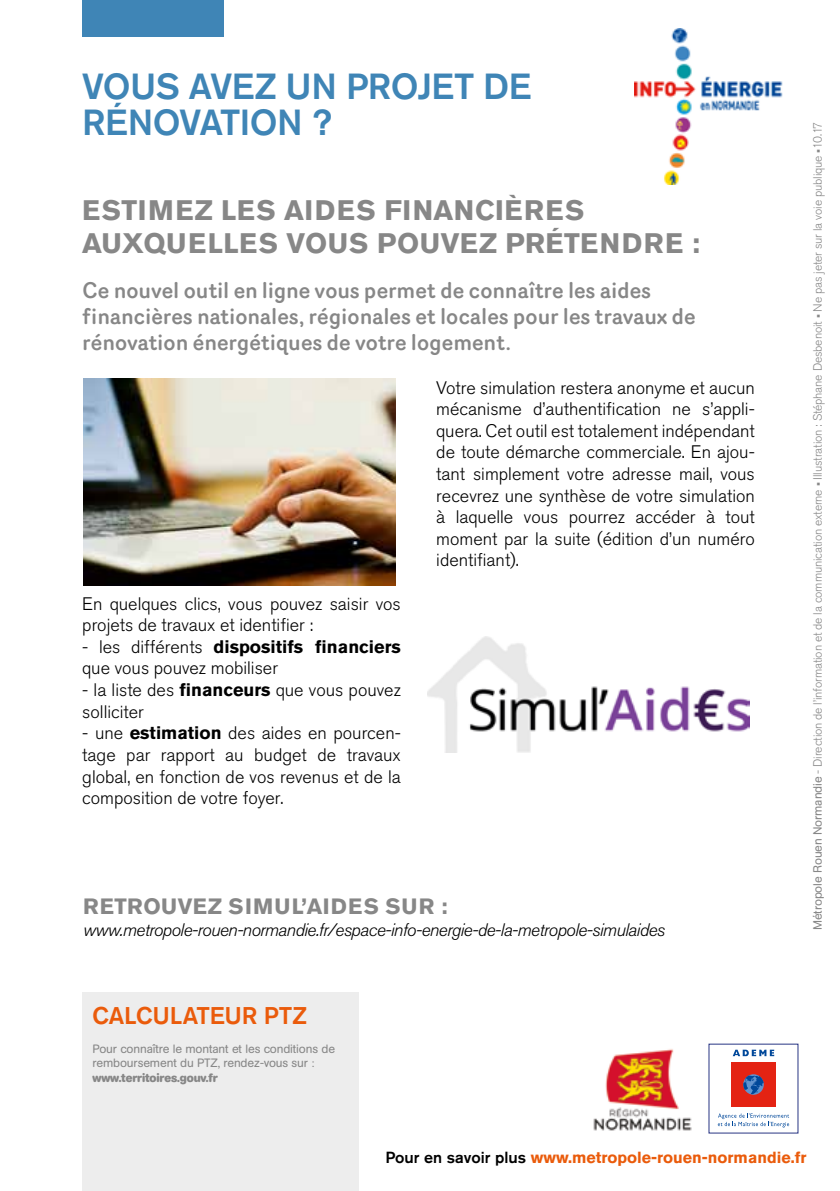
<style>
.page{position:relative;width:840px;height:1191px;background:#fff}
.page>*{position:absolute;margin:0;border:0;box-sizing:border-box;transform-origin:0 0}
.t1{font:500 36px/36px "Akzidenz Grotesk Std";letter-spacing:-.015em;color:#3f85b6}
.t2{font:700 28px/33.6px "Akzidenz Grotesk Std";letter-spacing:.015em;color:#878787}
.t3{font:500 24px "Akzidenz Grotesk Std";letter-spacing:-.01em;color:#ea5b0b}
.t4{font:500 22px/26px "Router";letter-spacing:-.015em;color:#878787}
.t5{font:700 22px "Akzidenz Grotesk Std";letter-spacing:.055em;color:#878787}
.t6{font:300 18px/21.6px "Akzidenz Grotesk Std";color:#000}
.t7{font:italic 300 18px "Akzidenz Grotesk Std";letter-spacing:-.03em;color:#000}
.t8{font:700 16px "Akzidenz Grotesk Std";color:#ea5b0b}
.t9{font:300 12px "Akzidenz Grotesk Std";letter-spacing:-.01em;color:#878787}
.t10{font:12px/14.4px "AG Book Rounded BQ";letter-spacing:-.01em;color:#878787}
.t11{font:700 12px "AG Book Rounded BQ";letter-spacing:-.01em;color:#878787}
.s1{font-weight:700}
.s2{font-family:"AG Book Rounded BQ";font-weight:400}
.s3{font-weight:500;color:#000}
</style>
<div class="page">
<div style="left:82px;top:0;width:142px;height:37px;background:#3f85b6"></div>
<img style="left:427px;top:637px;width:321px;height:115px">
<img style="left:83px;top:378px;width:312px;height:207px">
<img style="left:634px;top:28px;width:149px;height:156px">
<div style="left:82px;top:992px;width:276px;height:199px;background:#ededed"></div>
<div style="left:730px;top:1062px;width:45px;height:45px;background:#e42313"></div>
<svg style="left:743px;top:1074px;width:20px;height:20px"></svg>
<svg style="left:732px;top:1049px;width:41px;height:7px"></svg>
<svg style="left:717px;top:1113px;width:71px;height:14px"></svg>
<img style="left:593px;top:1049px;width:99px;height:82px">
<h1 class="t1" style="left:82px;top:68px;width:450px">VOUS AVEZ UN PROJET DE<br>RÉNOVATION ?</h1>
<h2 class="t2" style="left:82px;top:193px;width:619px">ESTIMEZ LES AIDES FINANCIÈRES<br>AUXQUELLES VOUS POUVEZ PRÉTENDRE :</h2>
<p class="t4" style="left:82px;top:277px;width:615px">Ce nouvel outil en ligne vous permet de connaître les aides financières nationales, régionales et locales pour les travaux de rénovation énergétiques de votre logement.</p>
<p class="t6" style="left:82px;top:593px;width:320px">En quelques clics, vous pouvez saisir vos projets de travaux et identifier :</p>
<p class="t6" style="left:82px;top:636px;width:320px">- les différents <span class="s1">dispositifs financiers </span>que vous pouvez mobiliser</p>
<p class="t6" style="left:82px;top:679px;width:320px">- la liste des <span class="s1">financeurs</span> que vous pouvez solliciter</p>
<p class="t6" style="left:82px;top:722px;width:320px;text-align:justify">- une <span class="s1">estimation</span> des aides en pourcen&shy;tage par rapport au budget de travaux global, en fonction de vos revenus et de la composition de votre foyer.</p>
<p class="t6" style="left:436px;top:377px;width:320px;text-align:justify">Votre simulation restera anonyme et aucun mécanisme d’authentification ne s’appli&shy;quera. Cet outil est totalement indépendant de toute démarche commerciale. En ajou&shy;tant simplement votre adresse mail, vous recevrez une synthèse de votre simulation à laquelle vous pourrez accéder à tout moment par la suite (édition d’un numéro identifiant).</p>
<p class="t5" style="left:83px;top:894px;width:365px">RETROUVEZ SIMUL’AIDES SUR :</p>
<p class="t7" style="left:83px;top:919px;width:583px">www.metropole-rouen-normandie.fr/espace-info-energie-de-la-metropole-simulaides</p>
<h3 class="t3" style="left:92px;top:1001px;width:216px">CALCULATEUR PTZ</h3>
<p class="t10" style="left:92px;top:1041px;width:244px">Pour connaître le montant et les conditions de remboursement du PTZ, rendez-vous sur :</p>
<p class="t11" style="left:92px;top:1070px;width:127px">www.territoires.gouv.fr</p>
<p class="t9" style="left:810px;top:930px;width:810px;rotate:-90deg"><span class="s2">Métropole Rouen Normandie</span> - Direction de l’information et de la communication externe • Illustration : Stéphane Desbenoit • Ne pas jeter sur la voie publique •10.17</p>
<p class="t8" style="left:385px;top:1147px;width:422px"><span class="s3">Pour en savoir plus</span> www.metropole-rouen-normandie.fr</p>
</div>
